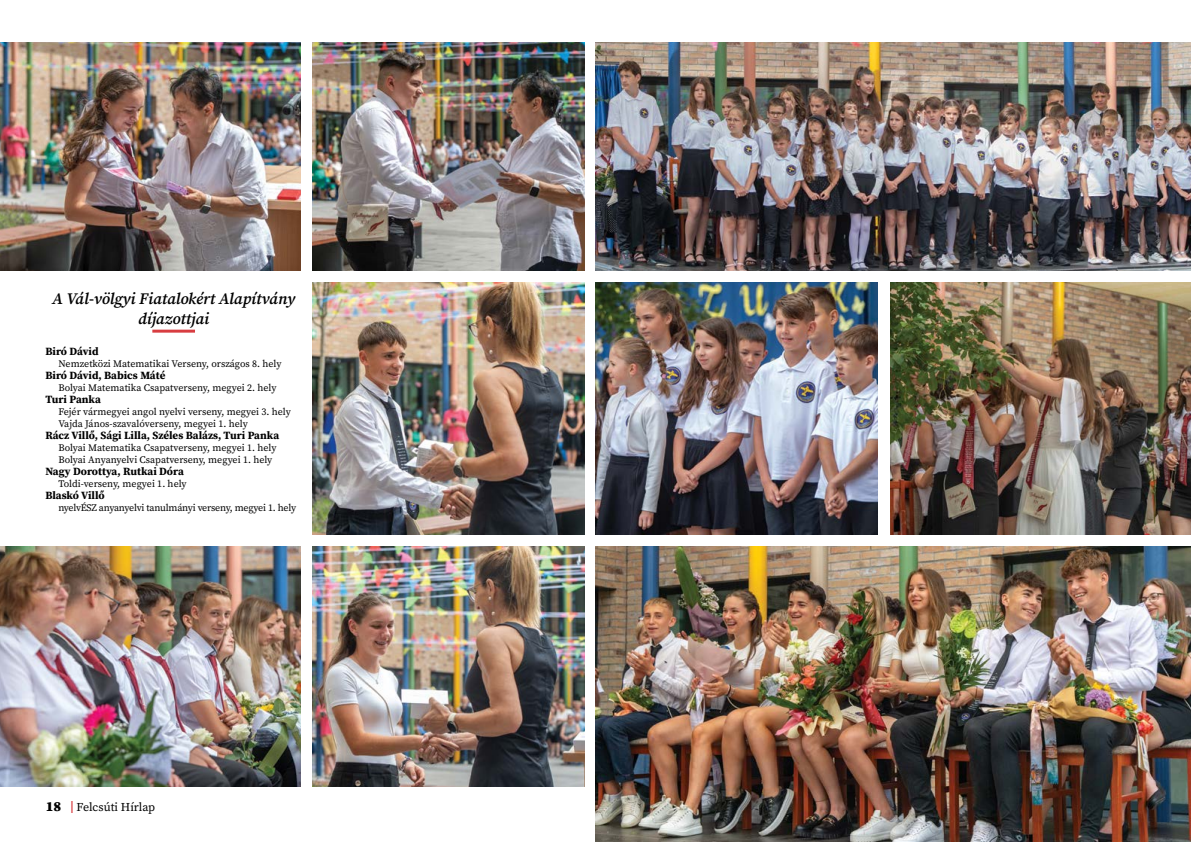
<style>
.page{position:relative;width:1191px;height:842px;background:#fff}
.page>*{position:absolute;margin:0;border:0;box-sizing:border-box;transform-origin:0 0}
.t1{font:italic 16px/20px "Source Serif Variable";letter-spacing:.015em;color:#000;text-align:center}
.t2{font:12px "Source Serif Variable";color:#000}
.t3{font:11px "Source Serif Variable";letter-spacing:.02em;color:#000}
.t4{font:10px/12px "Source Serif Variable";color:#000}
.t5{font:10px "Source Serif Variable";letter-spacing:-.025em;color:#000}
.s1{font-size:14px}
.s2{color:#d83d41}
</style>
<div class="page">
<img style="left:312px;top:283px;width:272px;height:252px">
<img style="left:312px;top:547px;width:272px;height:239px">
<img style="left:0;top:43px;width:300px;height:228px">
<img style="left:312px;top:43px;width:272px;height:228px">
<img style="left:595px;top:43px;width:596px;height:228px">
<hr style="left:152px;top:330px;width:43px;height:3px;background:#d83d41">
<img style="left:890px;top:283px;width:301px;height:252px">
<img style="left:0;top:547px;width:300px;height:239px">
<img style="left:596px;top:283px;width:281px;height:252px">
<img style="left:596px;top:547px;width:595px;height:295px">
<h1 class="t1" style="left:52px;top:289px;width:244px">A Vál-völgyi Fiatalokért Alapítvány díjazottjai</h1>
<p class="t3" style="left:45px;top:344px;width:54px">Biró Dávid</p>
<p class="t4" style="left:58px;top:357px;width:225px">Nemzetközi Matematikai Verseny, országos 8. hely</p>
<p class="t3" style="left:45px;top:368px;width:121px">Biró Dávid, Babics Máté</p>
<p class="t4" style="left:58px;top:381px;width:220px">Bolyai Matematika Csapatverseny, megyei 2. hely</p>
<p class="t3" style="left:45px;top:392px;width:57px">Turi Panka</p>
<p class="t4" style="left:58px;top:405px;width:234px">Fejér vármegyei angol nyelvi verseny, megyei 3. hely<br>Vajda János-szavalóverseny, megyei 1. hely</p>
<p class="t3" style="left:45px;top:428px;width:235px">Rácz Villő, Sági Lilla, Széles Balázs, Turi Panka</p>
<p class="t4" style="left:58px;top:441px;width:220px">Bolyai Matematika Csapatverseny, megyei 1. hely<br>Bolyai Anyanyelvi Csapatverseny, megyei 1. hely</p>
<p class="t3" style="left:45px;top:464px;width:140px">Nagy Dorottya, Rutkai Dóra</p>
<p class="t4" style="left:58px;top:477px;width:130px">Toldi-verseny, megyei 1. hely</p>
<p class="t3" style="left:45px;top:488px;width:61px">Blaskó Villő</p>
<p class="t5" style="left:58px;top:501px;width:239px">nyelvÉSZ anyanyelvi tanulmányi verseny, megyei 1. hely</p>
<p class="t2" style="left:46px;top:799px;width:111px"><span class="s1">18</span> <span class="s2">|</span> Felcsúti Hírlap</p>
</div>
